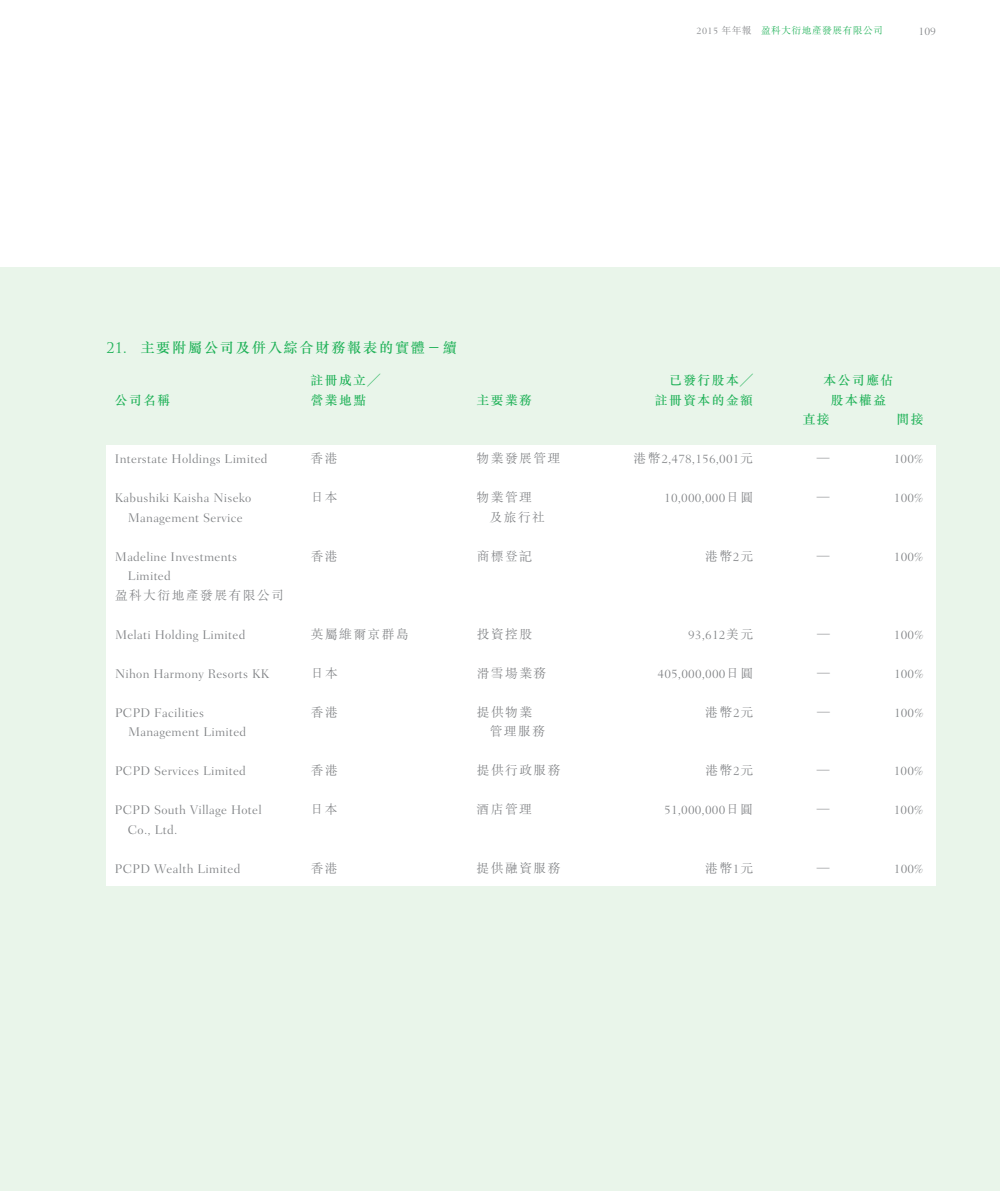
<style>
.page{position:relative;width:1000px;height:1191px;background:#fff}
.page>*{position:absolute;margin:0;border:0;box-sizing:border-box;transform-origin:0 0}
.t1{font:500 14.25px "M Sung HK";letter-spacing:.115em;color:#21b259}
.t2{font:300 12.75px "Fairfield LT Std";letter-spacing:.025em;color:#7e8083}
.t3{font:300 12.75px "M Sung HK";letter-spacing:.115em;color:#7e8083}
.t4{font:500 12.75px "M Sung HK";letter-spacing:.115em;color:#21b259}
.t5{font:300 11.25px "Fairfield LT Std";color:#7e8083}
.t6{font:300 9.75px "M Sung HK";letter-spacing:.045em;color:#21b259}
.s1{font-family:"Fairfield LT Std";color:#7e8083}
.s2{color:#7e8083}
.s3{font-family:"Trajan Pro";font-weight:400}
.s4{font-family:"M Sung HK"}
.s5{font-family:"Fairfield LT Std"}
</style>
<div class="page">
<div style="left:0;top:268px;width:999px;height:923px;background:#e9f5ea"></div>
<div style="left:106px;top:445px;width:829px;height:440px;background:#fff"></div>
<p class="t6" style="left:696px;top:24px;width:188px"><span class="s1">2015</span> <span class="s2">年年報</span> 盈科大衍地產發展有限公司</p>
<p class="t5" style="left:918px;top:25px;width:19px">109</p>
<p class="t1" style="left:106px;top:338px;width:352px"><span class="s3">21.</span> 主要附屬公司及併入綜合財務報表的實體－續</p>
<p class="t4" style="left:310px;top:372px;width:71px">註冊成立╱</p>
<p class="t4" style="left:669px;top:372px;width:85px">已發行股本╱</p>
<p class="t4" style="left:823px;top:372px;width:71px">本公司應佔</p>
<p class="t4" style="left:115px;top:391px;width:57px">公司名稱</p>
<p class="t4" style="left:310px;top:391px;width:57px">營業地點</p>
<p class="t4" style="left:476px;top:391px;width:57px">主要業務</p>
<p class="t4" style="left:654px;top:391px;width:100px">註冊資本的金額</p>
<p class="t4" style="left:830px;top:391px;width:57px">股本權益</p>
<p class="t4" style="left:802px;top:411px;width:28px">直接</p>
<p class="t4" style="left:896px;top:411px;width:28px">間接</p>
<p class="t2" style="left:115px;top:452px;width:154px">Interstate Holdings Limited</p>
<p class="t3" style="left:310px;top:449px;width:28px">香港</p>
<p class="t3" style="left:476px;top:449px;width:85px">物業發展管理</p>
<p class="t2" style="left:633px;top:452px;width:121px"><span class="s4">港幣</span>2,478,156,001<span class="s4">元</span></p>
<p class="t3" style="left:816px;top:449px;width:14px">—</p>
<p class="t2" style="left:893px;top:452px;width:31px">100%</p>
<p class="t2" style="left:115px;top:491px;width:138px">Kabushiki Kaisha Niseko</p>
<p class="t3" style="left:310px;top:488px;width:28px">日本</p>
<p class="t3" style="left:476px;top:488px;width:57px">物業管理</p>
<p class="t2" style="left:664px;top:491px;width:90px">10,000,000<span class="s4">日圓</span></p>
<p class="t3" style="left:816px;top:488px;width:14px">—</p>
<p class="t2" style="left:893px;top:491px;width:31px">100%</p>
<p class="t2" style="left:128px;top:510px;width:116px">Management Service</p>
<p class="t3" style="left:489px;top:508px;width:57px">及旅行社</p>
<p class="t2" style="left:115px;top:549px;width:124px">Madeline Investments</p>
<p class="t3" style="left:311px;top:547px;width:28px">香港</p>
<p class="t3" style="left:476px;top:547px;width:57px">商標登記</p>
<p class="t3" style="left:705px;top:547px;width:49px">港幣<span class="s5">2</span>元</p>
<p class="t3" style="left:816px;top:547px;width:14px">—</p>
<p class="t2" style="left:893px;top:549px;width:31px">100%</p>
<p class="t2" style="left:128px;top:569px;width:44px">Limited</p>
<p class="t3" style="left:115px;top:586px;width:170px">盈科大衍地產發展有限公司</p>
<p class="t2" style="left:115px;top:627px;width:132px">Melati Holding Limited</p>
<p class="t3" style="left:311px;top:625px;width:99px">英屬維爾京群島</p>
<p class="t3" style="left:476px;top:625px;width:57px">投資控股</p>
<p class="t2" style="left:688px;top:627px;width:66px">93,612<span class="s4">美元</span></p>
<p class="t3" style="left:816px;top:625px;width:14px">—</p>
<p class="t2" style="left:893px;top:627px;width:31px">100%</p>
<p class="t2" style="left:115px;top:666px;width:155px">Nihon Harmony Resorts KK</p>
<p class="t3" style="left:311px;top:664px;width:28px">日本</p>
<p class="t3" style="left:476px;top:664px;width:71px">滑雪場業務</p>
<p class="t2" style="left:657px;top:666px;width:97px">405,000,000<span class="s4">日圓</span></p>
<p class="t3" style="left:816px;top:664px;width:14px">—</p>
<p class="t2" style="left:893px;top:666px;width:31px">100%</p>
<p class="t2" style="left:115px;top:705px;width:90px">PCPD Facilities</p>
<p class="t3" style="left:311px;top:703px;width:28px">香港</p>
<p class="t3" style="left:476px;top:703px;width:57px">提供物業</p>
<p class="t3" style="left:705px;top:703px;width:49px">港幣<span class="s5">2</span>元</p>
<p class="t3" style="left:816px;top:703px;width:14px">—</p>
<p class="t2" style="left:893px;top:705px;width:31px">100%</p>
<p class="t2" style="left:128px;top:725px;width:120px">Management Limited</p>
<p class="t3" style="left:489px;top:722px;width:57px">管理服務</p>
<p class="t2" style="left:115px;top:764px;width:132px">PCPD Services Limited</p>
<p class="t3" style="left:311px;top:761px;width:28px">香港</p>
<p class="t3" style="left:476px;top:761px;width:85px">提供行政服務</p>
<p class="t3" style="left:705px;top:761px;width:49px">港幣<span class="s5">2</span>元</p>
<p class="t3" style="left:816px;top:761px;width:14px">—</p>
<p class="t2" style="left:893px;top:764px;width:31px">100%</p>
<p class="t2" style="left:115px;top:803px;width:148px">PCPD South Village Hotel</p>
<p class="t3" style="left:310px;top:800px;width:28px">日本</p>
<p class="t3" style="left:476px;top:800px;width:57px">酒店管理</p>
<p class="t2" style="left:664px;top:803px;width:90px">51,000,000<span class="s4">日圓</span></p>
<p class="t3" style="left:816px;top:800px;width:14px">—</p>
<p class="t2" style="left:893px;top:803px;width:31px">100%</p>
<p class="t2" style="left:128px;top:822px;width:51px">Co., Ltd.</p>
<p class="t2" style="left:115px;top:861px;width:127px">PCPD Wealth Limited</p>
<p class="t3" style="left:310px;top:859px;width:28px">香港</p>
<p class="t3" style="left:476px;top:859px;width:85px">提供融資服務</p>
<p class="t3" style="left:705px;top:859px;width:49px">港幣<span class="s5">1</span>元</p>
<p class="t3" style="left:816px;top:859px;width:14px">—</p>
<p class="t2" style="left:893px;top:861px;width:31px">100%</p>
</div>
